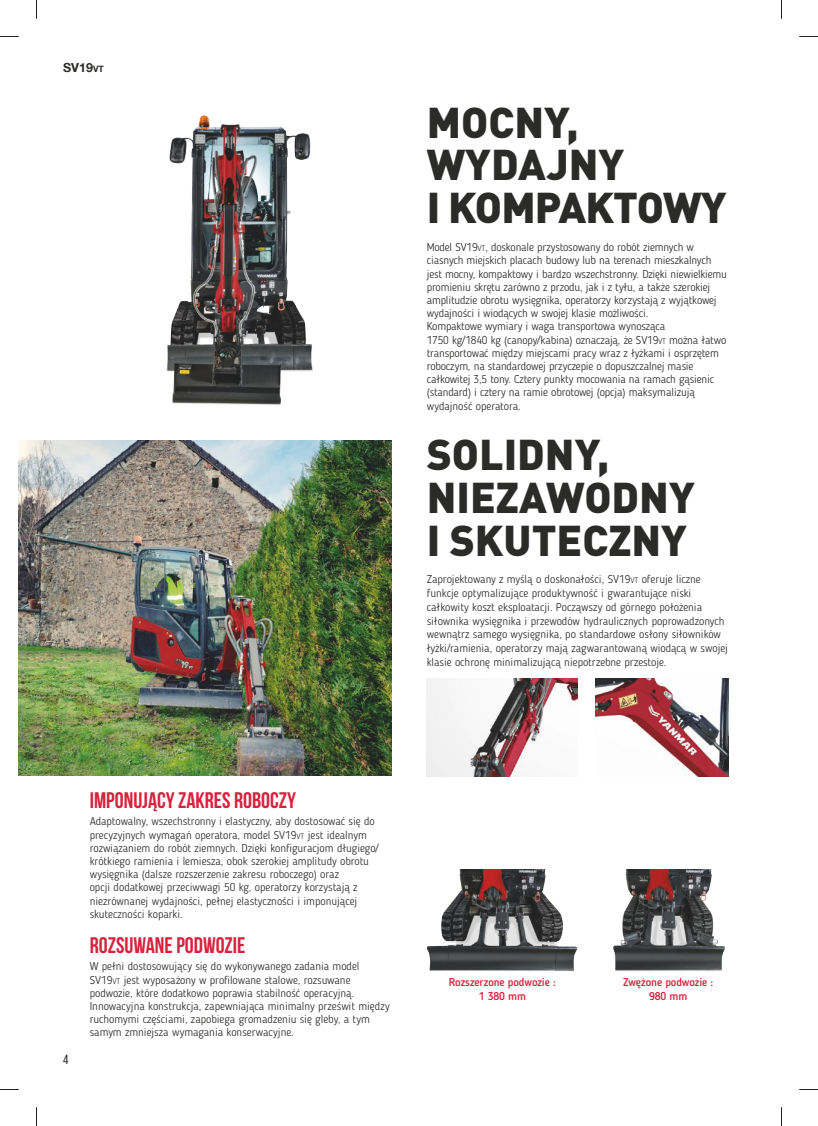
<style>
.page{position:relative;width:818px;height:1126px;background:#fff}
.page>*{position:absolute;margin:0;border:0;box-sizing:border-box;transform-origin:0 0}
.t1{font:900 42.5px/42.5px "DIN Pro";color:#2b2b2a}
.t2{font:700 22.5px "Bebas Neue";color:#d6233e}
.t3{font:13.25px "Bebas Neue";color:#2b2b2a}
.t4{font:700 12.5px "Helvetica Neue LT Com";color:#2b2b2a}
.t5{font:300 11.25px/13.2px "Blogger Sans";color:#2b2b2a}
.t6{font:500 11.25px/13.8px "Blogger Sans";letter-spacing:-.01em;color:#d6233e;text-align:center}
.s1{font-size:8.75px}
.s2{font-size:7.88px}
</style>
<div class="page">
<img style="left:426px;top:869px;width:152px;height:102px">
<img style="left:426px;top:678px;width:151px;height:98px">
<img style="left:595px;top:678px;width:132px;height:98px">
<img style="left:19px;top:440px;width:372px;height:335px">
<img style="left:167px;top:115px;width:146px;height:290px">
<img style="left:613px;top:869px;width:112px;height:103px">
<svg style="left:0;top:36px;width:19px;height:1px"></svg>
<svg style="left:799px;top:36px;width:18px;height:1px"></svg>
<svg style="left:0;top:1089px;width:19px;height:1px"></svg>
<svg style="left:799px;top:1089px;width:18px;height:1px"></svg>
<svg style="left:36px;top:0;width:1px;height:19px"></svg>
<svg style="left:36px;top:1107px;width:1px;height:18px"></svg>
<p class="t4" style="left:63px;top:60px;width:42px">SV19<span class="s1">vt</span></p>
<h1 class="t1" style="left:426px;top:95px;width:301px">MOCNY,<br>WYDAJNY<br>I KOMPAKTOWY</h1>
<p class="t5" style="left:426px;top:241px;width:301px">Model SV19<span class="s2">VT</span>, doskonale przystosowany do robót ziemnych w ciasnych miejskich placach budowy lub na terenach mieszkalnych jest mocny, kompaktowy i bardzo wszechstronny. Dzięki niewielkiemu promieniu skrętu zarówno z przodu, jak i z tyłu, a także szerokiej amplitudzie obrotu wysięgnika, operatorzy korzystają z wyjątkowej wydajności i wiodących w swojej klasie możliwości.<br>Kompaktowe wymiary i waga transportowa wynosząca<br>1750 kg/1840 kg (canopy/kabina) oznaczają, że SV19<span class="s2">VT</span> można łatwo transportować między miejscami pracy wraz z łyżkami i osprzętem roboczym, na standardowej przyczepie o dopuszczalnej masie całkowitej 3,5 tony. Cztery punkty mocowania na ramach gąsienic (standard) i cztery na ramie obrotowej (opcja) maksymalizują wydajność operatora.</p>
<h1 class="t1" style="left:426px;top:428px;width:269px">SOLIDNY,<br>NIEZAWODNY<br>I SKUTECZNY</h1>
<p class="t5" style="left:426px;top:572px;width:302px;line-height:13.8px">Zaprojektowany z myślą o doskonałości, SV19<span class="s2">VT</span> oferuje liczne funkcje optymalizujące produktywność i gwarantujące niski całkowity koszt eksploatacji. Począwszy od górnego położenia siłownika wysięgnika i przewodów hydraulicznych poprowadzonych wewnątrz samego wysięgnika, po standardowe osłony siłowników łyżki/ramienia, operatorzy mają zagwarantowaną wiodącą w swojej klasie ochronę minimalizującą niepotrzebne przestoje.</p>
<p class="t3" style="left:63px;top:1052px;width:7px">4</p>
<h2 class="t2" style="left:90px;top:788px;width:208px">IMPONUJĄCY ZAKRES ROBOCZY</h2>
<p class="t5" style="left:90px;top:814px;width:290px">Adaptowalny, wszechstronny i elastyczny, aby dostosować się do precyzyjnych wymagań operatora, model SV19<span class="s2">VT</span> jest idealnym rozwiązaniem do robót ziemnych. Dzięki konfiguracjom długiego/ krótkiego ramienia i lemiesza, obok szerokiej amplitudy obrotu wysięgnika (dalsze rozszerzenie zakresu roboczego) oraz<br>opcji dodatkowej przeciwwagi 50 kg, operatorzy korzystają z niezrównanej wydajności, pełnej elastyczności i imponującej skuteczności koparki.</p>
<h2 class="t2" style="left:90px;top:933px;width:157px">ROZSUWANE PODWOZIE</h2>
<p class="t5" style="left:90px;top:959px;width:301px">W pełni dostosowujący się do wykonywanego zadania model SV19<span class="s2">VT</span> jest wyposażony w profilowane stalowe, rozsuwane podwozie, które dodatkowo poprawia stabilność operacyjną.<br>Innowacyjna konstrukcja, zapewniająca minimalny prześwit między ruchomymi częściami, zapobiega gromadzeniu się gleby, a tym samym zmniejsza wymagania konserwacyjne.</p>
<p class="t6" style="left:448px;top:975px;width:108px">Rozszerzone podwozie :<br>1 380 mm</p>
<p class="t6" style="left:622px;top:975px;width:92px">Zwężone podwozie :<br>980 mm</p>
</div>
